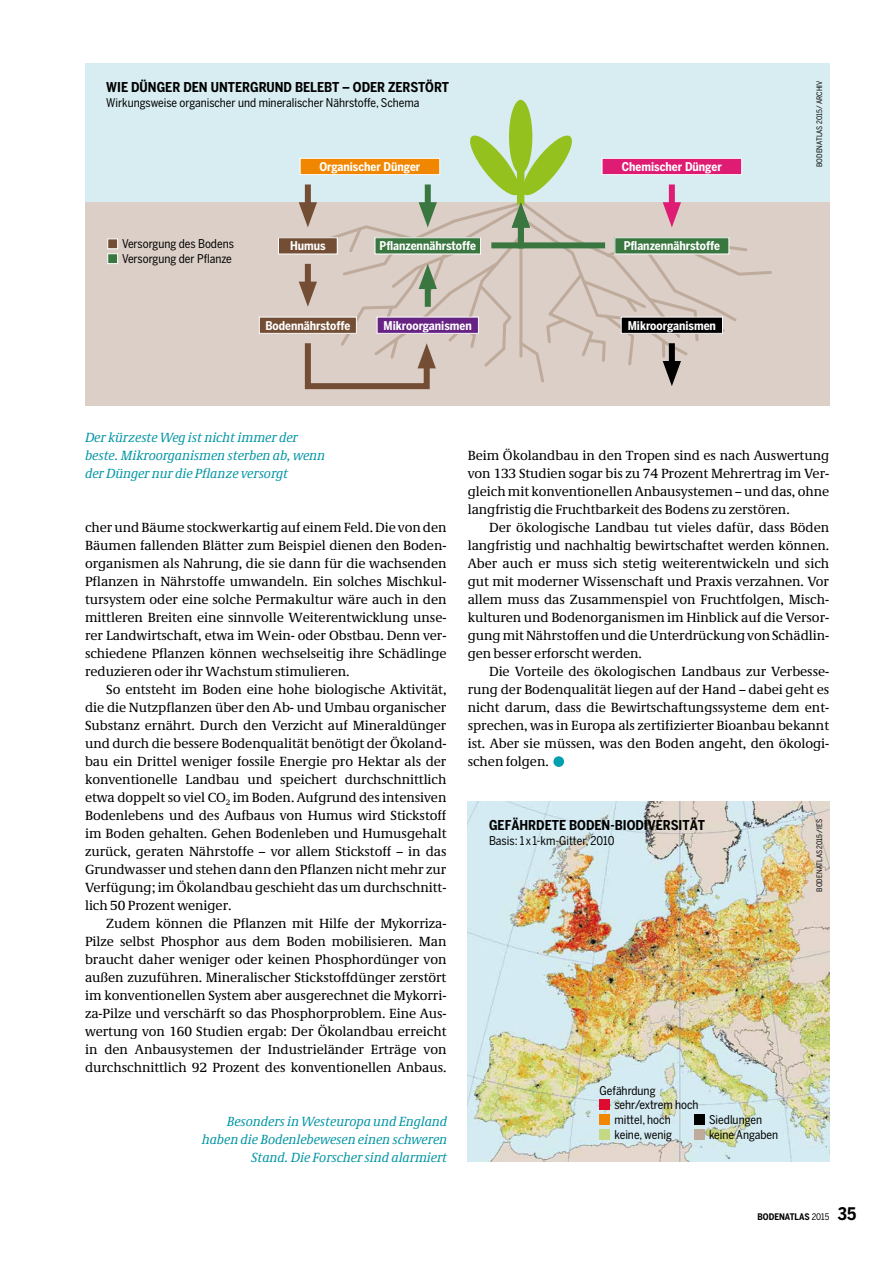
<style>
.page{position:relative;width:893px;height:1263px;background:#fff}
.page>*{position:absolute;margin:0;border:0;box-sizing:border-box;transform-origin:0 0}
.t1{font:13.5px/18px "Demos Pro";letter-spacing:-.005em;color:#000;text-align:justify}
.t2{font:italic 13.5px/18px "Demos Pro";letter-spacing:-.005em;color:#0095a4;text-align:right}
.t3{font:700 13.5px "Benton Sans Cond";color:#000}
.t4{font:12px/15px "Benton Sans Cond";color:#000}
.t5{font:700 12px "Benton Sans Cond";color:#fff}
.t6{font:700 9px "Benton Sans Cond";color:#000}
.t7{font:7.5px "Benton Sans Cond";color:#000}
.s1{font-weight:400}
.s2{font-size:17.25px}
</style>
<div class="page">
<div style="left:553px;top:756px;width:11px;height:11px;background:#00a0b1;border-radius:50%"></div>
<div style="left:85px;top:64px;width:744px;height:342px;background:#d7edf1"></div>
<div style="left:85px;top:202px;width:744px;height:204px;background:#dbcfc7"></div>
<div style="left:107px;top:238px;width:11px;height:11px;background:#734e35;border:1px solid #fff"></div>
<div style="left:107px;top:253px;width:11px;height:11px;background:#3a763f;border:1px solid #fff"></div>
<div style="left:509px;top:100px;width:23px;height:74px;background:#95c11f;border-radius:50%"></div>
<div style="left:278px;top:238px;width:59px;height:16px;background:#734e35"></div>
<div style="left:278px;top:237px;width:60px;height:17px;border:1px solid #fff"></div>
<svg style="left:291px;top:132px;width:481px;height:258px"></svg>
<div style="left:602px;top:158px;width:140px;height:17px;background:#de1c73"></div>
<div style="left:602px;top:158px;width:140px;height:17px;border:1px solid #fff"></div>
<div style="left:300px;top:158px;width:140px;height:17px;background:#f18700"></div>
<div style="left:300px;top:158px;width:140px;height:17px;border:1px solid #fff"></div>
<div style="left:259px;top:317px;width:97px;height:16px;background:#734e35"></div>
<div style="left:259px;top:317px;width:98px;height:17px;border:1px solid #fff"></div>
<div style="left:377px;top:317px;width:101px;height:16px;background:#662383"></div>
<div style="left:377px;top:317px;width:102px;height:17px;border:1px solid #fff"></div>
<div style="left:621px;top:317px;width:101px;height:16px;background:#000"></div>
<div style="left:621px;top:317px;width:102px;height:17px;border:1px solid #fff"></div>
<img style="left:468px;top:802px;width:361px;height:360px">
<div style="left:600px;top:1129px;width:10px;height:11px;background:#c5d984"></div>
<div style="left:600px;top:1099px;width:10px;height:11px;background:#dd0b2f"></div>
<div style="left:600px;top:1114px;width:10px;height:11px;background:#f18700"></div>
<div style="left:694px;top:1129px;width:11px;height:11px;background:#bfab9c"></div>
<div style="left:694px;top:1114px;width:11px;height:11px;background:#000"></div>
<p class="t3" style="left:106px;top:79px;width:344px">WIE DÜNGER DEN UNTERGRUND BELEBT – ODER ZERSTÖRT</p>
<p class="t4" style="left:106px;top:95px;width:315px">Wirkungsweise organischer und mineralischer Nährstoffe, Schema</p>
<p class="t5" style="left:319px;top:160px;width:102px">Organischer Dünger</p>
<p class="t5" style="left:622px;top:160px;width:101px">Chemischer Dünger</p>
<p class="t4" style="left:122px;top:236px;width:113px">Versorgung des Bodens<br>Versorgung der Pflanze</p>
<p class="t5" style="left:290px;top:239px;width:37px">Humus</p>
<p class="t5" style="left:380px;top:239px;width:98px">Pflanzennährstoffe</p>
<p class="t5" style="left:624px;top:239px;width:98px">Pflanzennährstoffe</p>
<p class="t5" style="left:265px;top:318px;width:87px">Bodennährstoffe</p>
<p class="t5" style="left:384px;top:318px;width:90px">Mikroorganismen</p>
<p class="t5" style="left:628px;top:318px;width:90px">Mikroorganismen</p>
<p class="t7" style="left:815px;top:167px;width:88px;rotate:-90deg">BODENATLAS 2015/ARCHIV</p>
<p class="t2" style="left:85px;top:428px;width:242px;text-align:left">Der kürzeste Weg ist nicht immer der beste. Mikroorganismen sterben ab, wenn der Dünger nur die Pflanze versorgt</p>
<p class="t1" style="left:85px;top:518px;width:363px">cher und Bäume stockwerkartig auf einem Feld. Die von den Bäumen fallenden Blätter zum Beispiel dienen den Boden&shy;organismen als Nahrung, die sie dann für die wachsenden Pflanzen in Nährstoffe umwandeln. Ein solches Mischkul&shy;tursystem oder eine solche Permakultur wäre auch in den mittleren Breiten eine sinnvolle Weiterentwicklung unse&shy;rer Landwirtschaft, etwa im Wein- oder Obstbau. Denn ver&shy;schiedene Pflanzen können wechselseitig ihre Schädlinge reduzieren oder ihr Wachstum stimulieren.</p>
<p class="t1" style="left:85px;top:680px;width:363px;text-indent:21px">So entsteht im Boden eine hohe biologische Aktivität, die die Nutzpflanzen über den Ab- und Umbau organischer Substanz ernährt. Durch den Verzicht auf Mineraldünger und durch die bessere Bodenqualität benötigt der Ökoland&shy;bau ein Drittel weniger fossile Energie pro Hektar als der konventionelle Landbau und speichert durchschnittlich etwa doppelt so viel CO<sub>2</sub> im Boden. Aufgrund des intensiven Bodenlebens und des Aufbaus von Humus wird Stickstoff im Boden gehalten. Gehen Bodenleben und Humusgehalt zurück, geraten Nährstoffe – vor allem Stickstoff – in das Grundwasser und stehen dann den Pflanzen nicht mehr zur Verfügung; im Ökolandbau geschieht das um durchschnitt&shy;lich 50 Prozent weniger.</p>
<p class="t1" style="left:85px;top:914px;width:363px;text-indent:21px">Zudem können die Pflanzen mit Hilfe der Mykorriza-Pilze selbst Phosphor aus dem Boden mobilisieren. Man braucht daher weniger oder keinen Phosphordünger von außen zuzuführen. Mineralischer Stickstoffdünger zerstört im konventionellen System aber ausgerechnet die Mykorri&shy;za-Pilze und verschärft so das Phosphorproblem. Eine Aus&shy;wertung von 160 Studien ergab: Der Ökolandbau erreicht in den Anbausystemen der Industrieländer Erträge von durchschnittlich 92 Prozent des konventionellen Anbaus.</p>
<p class="t2" style="left:202px;top:1112px;width:247px">Besonders in Westeuropa und England haben die Bodenlebewesen einen schweren<br>Stand. Die Forscher sind alarmiert</p>
<p class="t1" style="left:468px;top:446px;width:363px">Beim Ökolandbau in den Tropen sind es nach Auswertung von 133 Studien sogar bis zu 74 Prozent Mehrertrag im Ver&shy;gleich mit konventionellen Anbausystemen – und das, ohne langfristig die Fruchtbarkeit des Bodens zu zerstören.</p>
<p class="t1" style="left:468px;top:518px;width:363px;text-indent:21px">Der ökologische Landbau tut vieles dafür, dass Böden langfristig und nachhaltig bewirtschaftet werden können.<br>Aber auch er muss sich stetig weiterentwickeln und sich gut mit moderner Wissenschaft und Praxis verzahnen. Vor allem muss das Zusammenspiel von Fruchtfolgen, Misch&shy;kulturen und Bodenorganismen im Hinblick auf die Versor&shy;gung mit Nährstoffen und die Unterdrückung von Schädlin&shy;gen besser erforscht werden.</p>
<p class="t1" style="left:468px;top:662px;width:363px;text-indent:21px">Die Vorteile des ökologischen Landbaus zur Verbesse&shy;rung der Bodenqualität liegen auf der Hand – dabei geht es nicht darum, dass die Bewirtschaftungssysteme dem ent&shy;sprechen, was in Europa als zertifizierter Bioanbau bekannt ist. Aber sie müssen, was den Boden angeht, den ökologi&shy;schen folgen.</p>
<p class="t3" style="left:489px;top:817px;width:218px">GEFÄHRDETE BODEN-BIODIVERSITÄT</p>
<p class="t4" style="left:489px;top:833px;width:127px">Basis: 1 x 1-km-Gitter, 2010</p>
<p class="t7" style="left:815px;top:891px;width:74px;rotate:-90deg">BODENATLAS 2015/ IES</p>
<p class="t4" style="left:600px;top:1083px;width:58px">Gefährdung</p>
<p class="t4" style="left:614px;top:1097px;width:86px">sehr/extrem hoch mittel, hoch keine, wenig</p>
<p class="t4" style="left:709px;top:1112px;width:71px">Siedlungen keine Angaben</p>
<p class="t6" style="left:757px;top:1212px;width:100px">BODENATLAS <span class="s1">2015</span> <span class="s2">35</span></p>
</div>
